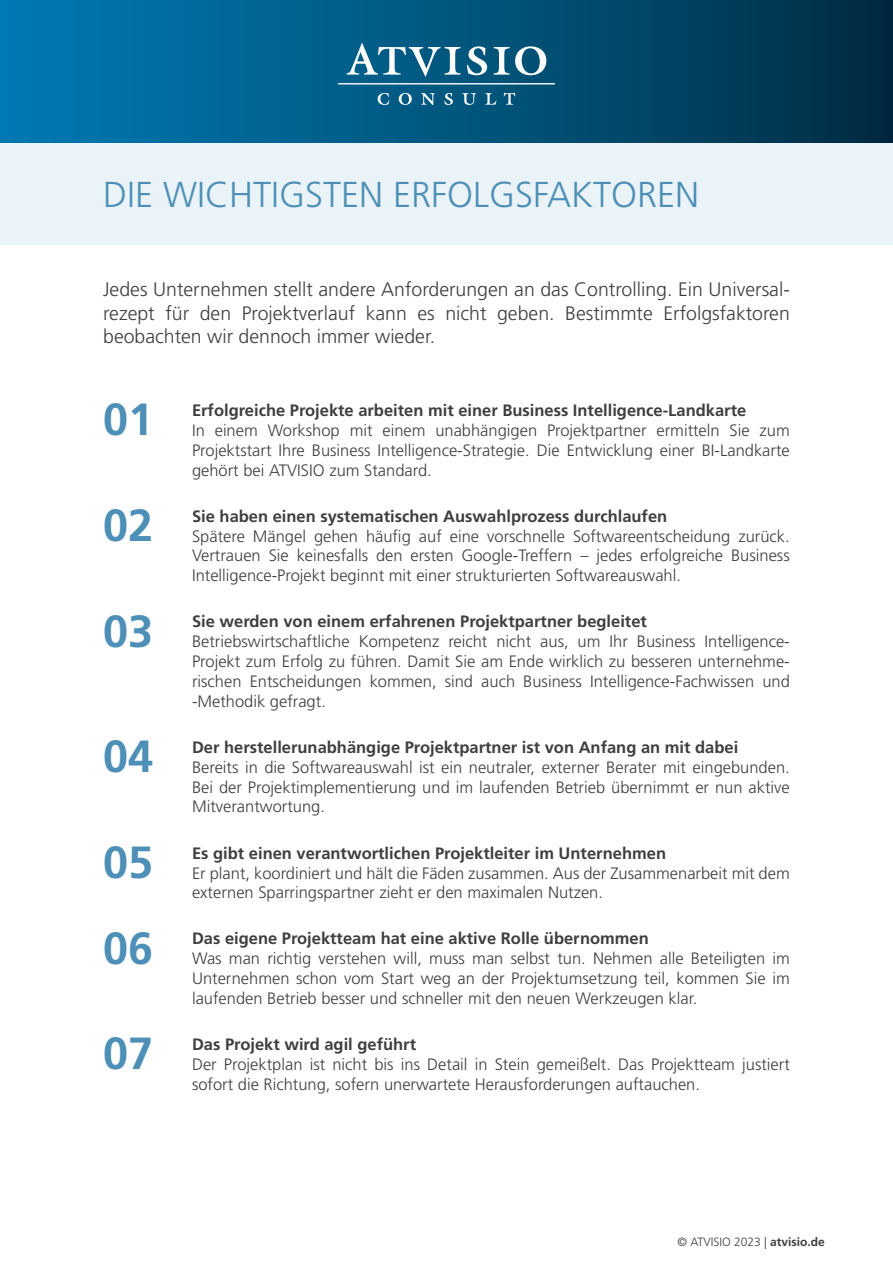
<style>
.page{position:relative;width:893px;height:1263px;background:#fff}
.page>*{position:absolute;margin:0;border:0;box-sizing:border-box;transform-origin:0 0}
.t1{font:700 45px "Frutiger LT Std";color:#4d8fb6}
.t2{font:300 36px "Frutiger LT Std";color:#4d8fb6}
.t3{font:300 19.5px/23.4px "Frutiger LT Std";color:#3e3e3f;text-align:justify}
.t4{font:300 16.5px/19.8px "Frutiger LT Std";color:#3e3e3f;text-align:justify}
.t5{font:700 16.5px "Frutiger LT Std";color:#3e3e3f}
.t6{font:300 12px "Frutiger LT Std";color:#3e3e3f}
.s1{font-weight:700}
</style>
<div class="page">
<div style="left:0;top:142px;width:893px;height:102px;background:#eaf3f7"></div>
<div style="left:0;top:0;width:893px;height:142px;background:linear-gradient(to right,#017cb6,#012e45)"></div>
<svg style="left:467px;top:46px;width:20px;height:29px"></svg>
<svg style="left:494px;top:46px;width:52px;height:29px"></svg>
<svg style="left:347px;top:43px;width:114px;height:34px"></svg>
<svg style="left:378px;top:93px;width:11px;height:12px"></svg>
<svg style="left:399px;top:93px;width:13px;height:12px"></svg>
<svg style="left:421px;top:93px;width:14px;height:12px"></svg>
<svg style="left:444px;top:93px;width:9px;height:12px"></svg>
<svg style="left:462px;top:93px;width:14px;height:12px"></svg>
<svg style="left:485px;top:93px;width:12px;height:12px"></svg>
<svg style="left:504px;top:93px;width:11px;height:12px"></svg>
<hr style="left:338px;top:83px;width:217px;height:1px;background:#fff">
<h2 class="t2" style="left:103px;top:174px;width:598px">DIE WICHTIGSTEN ERFOLGSFAKTOREN</h2>
<p class="t3" style="left:103px;top:278px;width:688px">Jedes Unternehmen stellt andere Anforderungen an das Controlling. Ein Universal&shy;rezept für den Projektverlauf kann es nicht geben. Bestimmte Erfolgsfaktoren beobachten wir dennoch immer wieder.</p>
<h1 class="t1" style="left:103px;top:393px;width:52px">01</h1>
<p class="t5" style="left:192px;top:401px;width:556px">Erfolgreiche Projekte arbeiten mit einer Business Intelligence-Landkarte</p>
<p class="t4" style="left:192px;top:421px;width:599px">In einem Workshop mit einem unabhängigen Projektpartner ermitteln Sie zum Projektstart Ihre Business Intelligence-Strategie. Die Entwicklung einer BI-Landkarte gehört bei ATVISIO zum Standard.</p>
<h1 class="t1" style="left:103px;top:499px;width:52px">02</h1>
<p class="t5" style="left:192px;top:506px;width:477px">Sie haben einen systematischen Auswahlprozess durchlaufen</p>
<p class="t4" style="left:192px;top:526px;width:599px">Spätere Mängel gehen häufig auf eine vorschnelle Softwareentscheidung zurück.<br>Vertrauen Sie keinesfalls den ersten Google-Treffern – jedes erfolgreiche Business Intelligence-Projekt beginnt mit einer strukturierten Softwareauswahl.</p>
<h1 class="t1" style="left:103px;top:605px;width:52px">03</h1>
<p class="t5" style="left:192px;top:612px;width:456px">Sie werden von einem erfahrenen Projektpartner begleitet</p>
<p class="t4" style="left:192px;top:632px;width:599px">Betriebswirtschaftliche Kompetenz reicht nicht aus, um Ihr Business Intelligence-Projekt zum Erfolg zu führen. Damit Sie am Ende wirklich zu besseren unternehme&shy;rischen Entscheidungen kommen, sind auch Business Intelligence-Fachwissen und -Methodik gefragt.</p>
<h1 class="t1" style="left:103px;top:730px;width:52px">04</h1>
<p class="t5" style="left:192px;top:738px;width:548px">Der herstellerunabhängige Projektpartner ist von Anfang an mit dabei</p>
<p class="t4" style="left:192px;top:757px;width:599px">Bereits in die Softwareauswahl ist ein neutraler, externer Berater mit eingebunden.<br>Bei der Projektimplementierung und im laufenden Betrieb übernimmt er nun aktive Mitverantwortung.</p>
<h1 class="t1" style="left:103px;top:836px;width:52px">05</h1>
<p class="t5" style="left:192px;top:843px;width:476px">Es gibt einen verantwortlichen Projektleiter im Unternehmen</p>
<p class="t4" style="left:192px;top:863px;width:599px">Er plant, koordiniert und hält die Fäden zusammen. Aus der Zusammenarbeit mit dem externen Sparringspartner zieht er den maximalen Nutzen.</p>
<h1 class="t1" style="left:103px;top:922px;width:52px">06</h1>
<p class="t5" style="left:192px;top:929px;width:458px">Das eigene Projektteam hat eine aktive Rolle übernommen</p>
<p class="t4" style="left:192px;top:949px;width:599px">Was man richtig verstehen will, muss man selbst tun. Nehmen alle Beteiligten im Unternehmen schon vom Start weg an der Projektumsetzung teil, kommen Sie im laufenden Betrieb besser und schneller mit den neuen Werkzeugen klar.</p>
<h1 class="t1" style="left:103px;top:1027px;width:52px">07</h1>
<p class="t5" style="left:192px;top:1035px;width:226px">Das Projekt wird agil geführt</p>
<p class="t4" style="left:192px;top:1055px;width:599px">Der Projektplan ist nicht bis ins Detail in Stein gemeißelt. Das Projektteam justiert sofort die Richtung, sofern unerwartete Herausforderungen auftauchen.</p>
<p class="t6" style="left:677px;top:1235px;width:149px">© ATVISIO 2023 | <span class="s1">atvisio.de</span></p>
</div>
